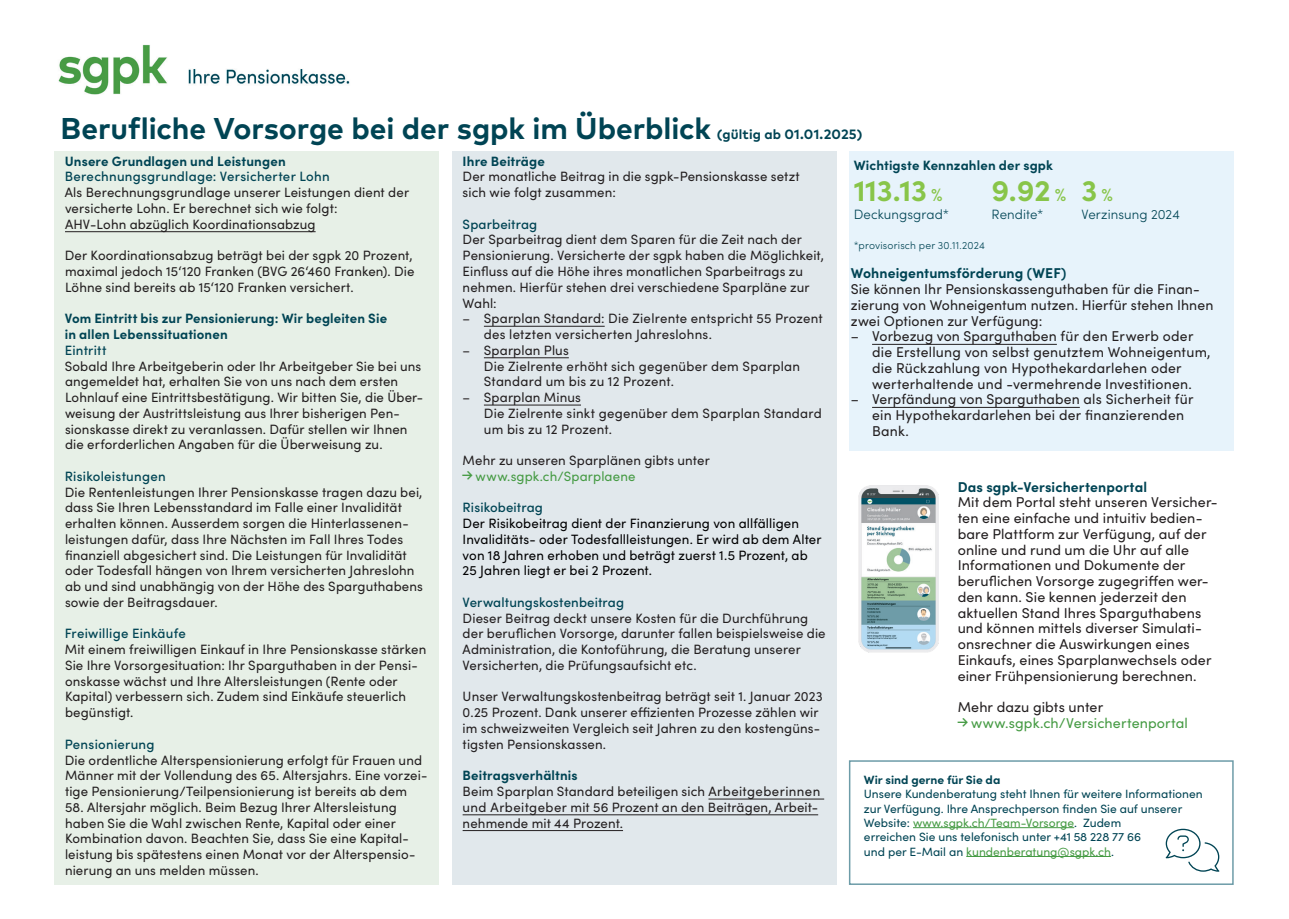
<style>
.page{position:relative;width:1289px;height:919px;background:#fff}
.page>*{position:absolute;margin:0;border:0;box-sizing:border-box;transform-origin:0 0}
.Titel{font:700 30px "Mark Pro";letter-spacing:-.005em;color:#004454}
.Titel-2{font:700 30px "Sofia Pro";letter-spacing:-.01em;color:#88c549}
.Zwischentitel{font:14.25px/15.8px "Sofia Pro";letter-spacing:.01em;color:#231f20}
.Zwischentitel-2{font:700 14.25px "Sofia Pro";letter-spacing:.01em;color:#004454}
.Zwischentitel-3{font:14.25px/15.8px "Sofia Pro";letter-spacing:.005em;color:#469b44}
.Zwischentitel-4{font:13.5px/15.8px "Sofia Pro";letter-spacing:.01em;color:#231f20}
.Zwischentitel-5{font:13.5px/15.8px "Sofia Pro";letter-spacing:.01em;color:#000001}
.Zwischentitel-6{font:700 13.5px "Sofia Pro";letter-spacing:.01em;color:#004454}
.Zwischentitel-7{font:500 13.5px "Sofia Pro";letter-spacing:.02em;color:#004454}
.Titel-3{font:300 13.5px "Sofia Pro";letter-spacing:.01em;color:#004454}
.Titel-4{font:700 13.5px "Mark Pro";letter-spacing:.01em;color:#004454}
.t1{font:12px/14.4px "Sofia Pro";color:#004454}
.Text_8_Pt{font:700 12px "Sofia Pro";color:#004454}
.Titel-5{font:300 10.5px "Sofia Pro";letter-spacing:.02em;color:#004454}
.s1{font-size:18px}
.s2{color:#469b44}
.s3{color:#231f20}
</style>
<div class="page">
<div style="left:452px;top:151px;width:384px;height:733px;background:#e1e8ec"></div>
<div style="left:54px;top:151px;width:385px;height:733px;background:#e7f0e7"></div>
<hr style="left:65px;top:231px;width:250px;height:1px;background:#231f20">
<hr style="left:484px;top:326px;width:120px;height:1px;background:#231f20">
<hr style="left:484px;top:357px;width:85px;height:1px;background:#231f20">
<hr style="left:484px;top:404px;width:97px;height:1px;background:#231f20">
<hr style="left:708px;top:798px;width:116px;height:1px;background:#231f20">
<hr style="left:462px;top:814px;width:356px;height:1px;background:#231f20">
<hr style="left:462px;top:830px;width:161px;height:1px;background:#231f20">
<img style="left:58px;top:45px;width:292px;height:50px">
<div style="left:848px;top:151px;width:385px;height:300px;background:#e7f3fb"></div>
<hr style="left:872px;top:344px;width:184px;height:1px;background:#231f20">
<hr style="left:872px;top:407px;width:207px;height:1px;background:#231f20">
<div style="left:848px;top:760px;width:385px;height:124px;border:2px solid #6d9ca8"></div>
<hr style="left:913px;top:827px;width:161px;height:1px;background:#469b44">
<hr style="left:966px;top:856px;width:145px;height:1px;background:#469b44">
<svg style="left:1165px;top:828px;width:54px;height:43px"></svg>
<img style="left:858px;top:485px;width:80px;height:168px">
<p class="Titel" style="left:60px;top:105px;width:652px">Berufliche Vorsorge bei der sgpk im Überblick</p>
<p class="Titel-4" style="left:717px;top:124px;width:147px">(gültig ab 01.01.2025)</p>
<p class="Titel-2" style="left:853px;top:168px;width:90px">113.13 <span class="s1">%</span></p>
<p class="Titel-3" style="left:853px;top:205px;width:97px">Deckungsgrad*</p>
<p class="Zwischentitel-6" style="left:65px;top:150px;width:222px">Unsere Grundlagen und Leistungen</p>
<p class="Zwischentitel-7" style="left:65px;top:167px;width:266px">Berechnungsgrundlage: Versicherter Lohn</p>
<p class="Zwischentitel-4" style="left:65px;top:184px;width:346px">Als Berechnungsgrundlage unserer Leistungen dient der versicherte Lohn. Er berechnet sich wie folgt:<br>AHV-Lohn abzüglich Koordinationsabzug</p>
<p class="Zwischentitel-4" style="left:65px;top:247px;width:351px">Der Koordinationsabzug beträgt bei der sgpk 20 Prozent, maximal jedoch 15‘120 Franken (BVG 26‘460 Franken). Die<br>Löhne sind bereits ab 15‘120 Franken versichert.</p>
<p class="Zwischentitel-6" style="left:65px;top:308px;width:324px">Vom Eintritt bis zur Pensionierung: Wir begleiten Sie</p>
<p class="Zwischentitel-6" style="left:65px;top:324px;width:164px">in allen Lebenssituationen</p>
<p class="Zwischentitel-7" style="left:65px;top:340px;width:43px">Eintritt</p>
<p class="Zwischentitel-4" style="left:65px;top:357px;width:360px">Sobald Ihre Arbeitgeberin oder Ihr Arbeitgeber Sie bei uns angemeldet hat, erhalten Sie von uns nach dem ersten Lohnlauf eine Eintrittsbestätigung. Wir bitten Sie, die Über&shy;weisung der Austrittsleistung aus Ihrer bisherigen Pen&shy;sionskasse direkt zu veranlassen. Dafür stellen wir Ihnen die erforderlichen Angaben für die Überweisung zu.</p>
<p class="Zwischentitel-7" style="left:65px;top:466px;width:102px">Risikoleistungen</p>
<p class="Zwischentitel-4" style="left:65px;top:483px;width:360px">Die Rentenleistungen Ihrer Pensionskasse tragen dazu bei, dass Sie Ihren Lebensstandard im Falle einer Invalidität erhalten können. Ausserdem sorgen die Hinterlassenen&shy;leistungen dafür, dass Ihre Nächsten im Fall Ihres Todes finanziell abgesichert sind. Die Leistungen für Invalidität oder Todesfall hängen von Ihrem versicherten Jahreslohn ab und sind unabhängig von der Höhe des Sparguthabens sowie der Beitragsdauer.</p>
<p class="Zwischentitel-7" style="left:65px;top:623px;width:123px">Freiwillige Einkäufe</p>
<p class="Zwischentitel-4" style="left:65px;top:640px;width:363px">Mit einem freiwilligen Einkauf in Ihre Pensionskasse stärken Sie Ihre Vorsorgesituation: Ihr Sparguthaben in der Pensi&shy;onskasse wächst und Ihre Altersleistungen (Rente oder Kapital) verbessern sich. Zudem sind Einkäufe steuerlich begünstigt.</p>
<p class="Zwischentitel-7" style="left:65px;top:734px;width:91px">Pensionierung</p>
<p class="Zwischentitel-4" style="left:65px;top:751px;width:364px">Die ordentliche Alterspensionierung erfolgt für Frauen und<br>Männer mit der Vollendung des 65. Altersjahrs. Eine vorzei&shy;tige Pensionierung/Teilpensionierung ist bereits ab dem</p>
<p class="Zwischentitel-4" style="left:65px;top:798px;width:352px">58. Altersjahr möglich. Beim Bezug Ihrer Altersleistung haben Sie die Wahl zwischen Rente, Kapital oder einer Kombination davon. Beachten Sie, dass Sie eine Kapital&shy;leistung bis spätestens einen Monat vor der Alterspensio&shy;nierung an uns melden müssen.</p>
<p class="Zwischentitel-6" style="left:462px;top:150px;width:84px">Ihre Beiträge</p>
<p class="Zwischentitel-4" style="left:462px;top:168px;width:338px">Der monatliche Beitrag in die sgpk-Pensionskasse setzt sich wie folgt zusammen:</p>
<p class="Zwischentitel-7" style="left:462px;top:214px;width:76px">Sparbeitrag</p>
<p class="Zwischentitel-4" style="left:462px;top:231px;width:363px">Der Sparbeitrag dient dem Sparen für die Zeit nach der Pensionierung. Versicherte der sgpk haben die Möglichkeit, Einfluss auf die Höhe ihres monatlichen Sparbeitrags zu nehmen. Hierfür stehen drei verschiedene Sparpläne zur Wahl:</p>
<p class="Zwischentitel-4" style="left:484px;top:310px;width:340px;text-indent:-21px">– Sparplan Standard: Die Zielrente entspricht 55 Prozent des letzten versicherten Jahreslohns.</p>
<p class="Zwischentitel-4" style="left:462px;top:341px;width:108px">– Sparplan Plus</p>
<p class="Zwischentitel-4" style="left:484px;top:357px;width:318px">Die Zielrente erhöht sich gegenüber dem Sparplan<br>Standard um bis zu 12 Prozent.</p>
<p class="Zwischentitel-4" style="left:462px;top:388px;width:120px">– Sparplan Minus</p>
<p class="Zwischentitel-4" style="left:484px;top:404px;width:339px">Die Zielrente sinkt gegenüber dem Sparplan Standard um bis zu 12 Prozent.</p>
<p class="Zwischentitel-4" style="left:475px;top:451px;width:236px;text-indent:-13px">Mehr zu unseren Sparplänen gibts unter <span class="s2">www.sgpk.ch/Sparplaene</span></p>
<p class="Zwischentitel-7" style="left:462px;top:497px;width:82px">Risikobeitrag</p>
<p class="Zwischentitel-5" style="left:462px;top:514px;width:360px">Der Risikobeitrag dient der Finanzierung von allfälligen Invaliditäts- oder Todesfallleistungen. Er wird ab dem Alter von 18 Jahren erhoben und beträgt zuerst 1.5 Prozent, ab 25 Jahren liegt er bei 2 Prozent.</p>
<p class="Zwischentitel-7" style="left:462px;top:592px;width:163px">Verwaltungskostenbeitrag</p>
<p class="Zwischentitel-4" style="left:462px;top:609px;width:364px">Dieser Beitrag deckt unsere Kosten für die Durchführung der beruflichen Vorsorge, darunter fallen beispielsweise die Administration, die Kontoführung, die Beratung unserer Versicherten, die Prüfungsaufsicht etc.</p>
<p class="Zwischentitel-4" style="left:462px;top:688px;width:361px">Unser Verwaltungskostenbeitrag beträgt seit 1. Januar 2023<br>0.25 Prozent. Dank unserer effizienten Prozesse zählen wir im schweizweiten Vergleich seit Jahren zu den kostengüns&shy;tigsten Pensionskassen.</p>
<p class="Zwischentitel-6" style="left:462px;top:765px;width:116px">Beitragsverhältnis</p>
<p class="Zwischentitel-4" style="left:462px;top:782px;width:359px">Beim Sparplan Standard beteiligen sich Arbeitgeberinnen und Arbeitgeber mit 56 Prozent an den Beiträgen, Arbeit&shy;nehmende mit 44 Prozent.</p>
<p class="Zwischentitel-6" style="left:853px;top:155px;width:201px">Wichtigste Kennzahlen der sgpk</p>
<p class="Titel-2" style="left:991px;top:168px;width:76px">9.92 <span class="s1">%</span></p>
<p class="Titel-3" style="left:991px;top:205px;width:53px">Rendite*</p>
<p class="Titel-2" style="left:1081px;top:168px;width:33px">3<span class="s1">%</span></p>
<p class="Titel-3" style="left:1081px;top:205px;width:100px">Verzinsung 2024</p>
<p class="Titel-5" style="left:853px;top:238px;width:133px">*provisorisch per 30.11.2024</p>
<p class="Zwischentitel-2" style="left:850px;top:262px;width:217px">Wohneigentumsförderung (WEF)</p>
<p class="Zwischentitel" style="left:850px;top:280px;width:364px">Sie können Ihr Pensionskassenguthaben für die Finan&shy;zierung von Wohneigentum nutzen. Hierfür stehen Ihnen zwei Optionen zur Verfügung:</p>
<p class="Zwischentitel" style="left:872px;top:328px;width:340px;text-indent:-21px">– Vorbezug von Sparguthaben für den Erwerb oder die Erstellung von selbst genutztem Wohneigentum, die Rückzahlung von Hypothekardarlehen oder werterhaltende und -vermehrende Investitionen.</p>
<p class="Zwischentitel" style="left:872px;top:391px;width:323px;text-indent:-21px">– Verpfändung von Sparguthaben als Sicherheit für ein Hypothekardarlehen bei der finanzierenden<br>Bank.</p>
<p class="Zwischentitel-2" style="left:957px;top:475px;width:191px">Das sgpk-Versichertenportal</p>
<p class="Zwischentitel" style="left:957px;top:493px;width:261px">Mit dem Portal steht unseren Versicher&shy;ten eine einfache und intuitiv bedien&shy;bare Plattform zur Verfügung, auf der online und rund um die Uhr auf alle Informationen und Dokumente der beruflichen Vorsorge zugegriffen wer&shy;den kann. Sie kennen jederzeit den aktuellen Stand Ihres Sparguthabens und können mittels diverser Simulati&shy;onsrechner die Auswirkungen eines Einkaufs, eines Sparplanwechsels oder einer Frühpensionierung berechnen.</p>
<p class="Zwischentitel-3" style="left:971px;top:698px;width:218px;text-indent:-13px"><span class="s3">Mehr dazu gibts unter </span>www.sgpk.ch/Versichertenportal</p>
<p class="Text_8_Pt" style="left:864px;top:770px;width:138px">Wir sind gerne für Sie da</p>
<p class="t1" style="left:864px;top:786px;width:340px">Unsere Kundenberatung steht Ihnen für weitere Informationen zur Verfügung. Ihre Ansprechperson finden Sie auf unserer Website: <span class="s2">www.sgpk.ch/Team-Vorsorge</span>. Zudem<br>erreichen Sie uns telefonisch unter +41 58 228 77 66<br>und per E-Mail an <span class="s2">kundenberatung@sgpk.ch</span>.</p>
</div>
